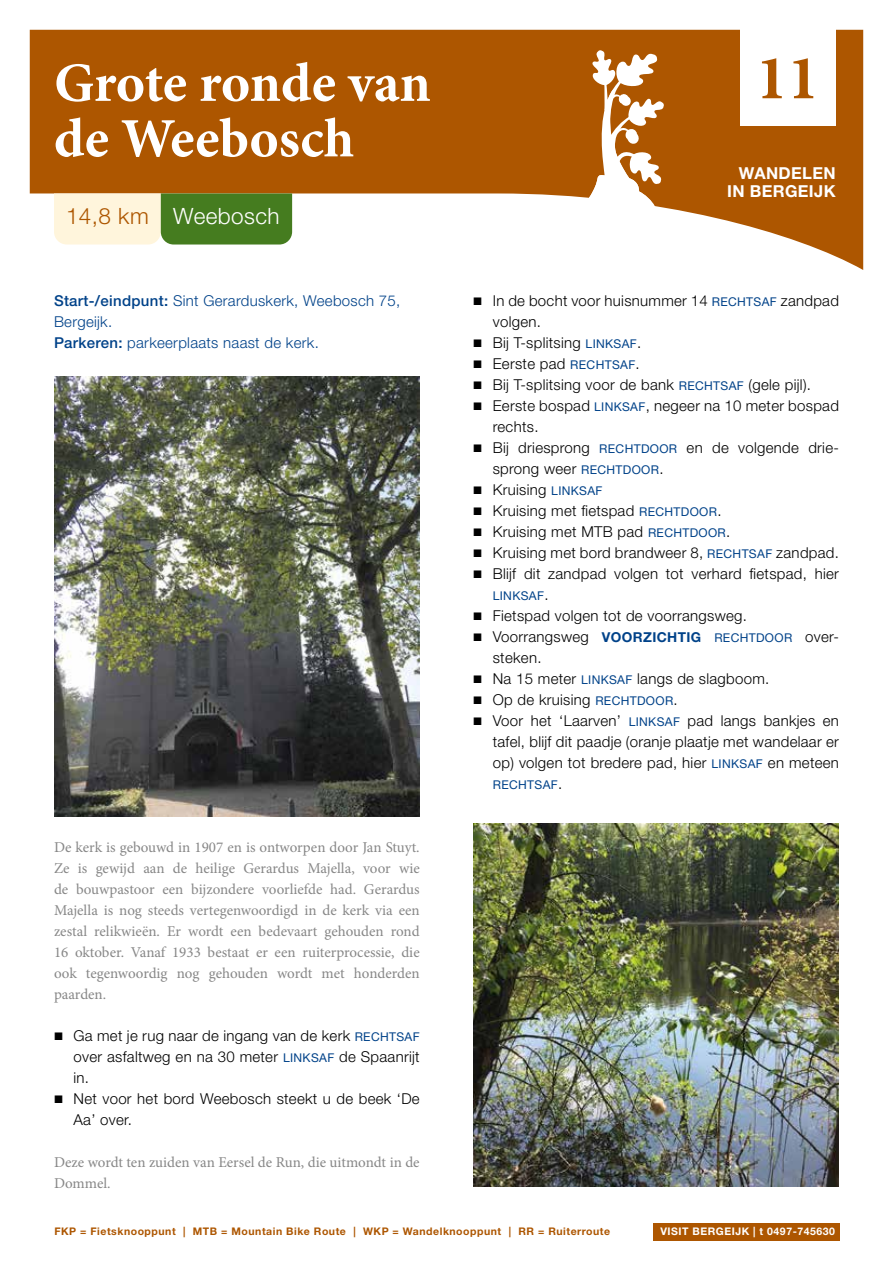
<style>
.page{position:relative;width:893px;height:1263px;background:#fff}
.page>*{position:absolute;margin:0;border:0;box-sizing:border-box;transform-origin:0 0}
.t1{font:700 63px "Minion Pro";color:#ad5600}
.t2{font:700 55.5px/55.5px "Minion Pro";color:#fff}
.t3{font:300 22.5px "Helvetica Neue LT Std";letter-spacing:.02em;color:#fff}
.t4{font:300 22.5px "Helvetica Neue LT Std";color:#ad5600}
.t5{font:700 16.5px/18px "Helvetica Neue LT Std";letter-spacing:.02em;color:#fff;text-align:right}
.t6{font:300 15px/21px "Helvetica Neue LT Std";letter-spacing:.02em;color:#000}
.t7{font:15px/21px "Minion Pro";color:#878787;text-align:justify}
.t8{font:300 15px/21px "Helvetica Neue LT Std";letter-spacing:.02em;color:#004289}
.t9{font:12.15px "Helvetica Neue LT Std";letter-spacing:.03em;color:#004289}
.t10{font:700 10.5px "Helvetica Neue LT Std";letter-spacing:.05em;color:#ad5600}
.t11{font:700 10.5px "Helvetica Neue LT Std";letter-spacing:.05em;color:#fff}
.s1{font-weight:500}
.s2{font-family:"Work Sans";font-weight:400}
.s3{font-weight:400;font-size:12.15px;color:#004289}
.s4{font-weight:300;font-size:15px;color:#000}
.s5{font-weight:700;font-size:13.65px;color:#004289}
</style>
<div class="page">
<div style="left:653px;top:1224px;width:187px;height:17px;background:#ad5600"></div>
<svg style="left:30px;top:30px;width:833px;height:240px;fill:#ad5600"></svg>
<svg style="left:584px;top:50px;width:80px;height:158px"></svg>
<div style="left:740px;top:0;width:96px;height:125px;background:#fff"></div>
<svg style="left:54px;top:193px;width:238px;height:51px;background:#99b275"></svg>
<img style="left:54px;top:376px;width:366px;height:441px">
<img style="left:473px;top:824px;width:366px;height:362px">
<h2 class="t2" style="left:54px;top:55px;width:378px">Grote ronde van de Weebosch</h2>
<h3 class="t4" style="left:66px;top:202px;width:84px">14,8 km</h3>
<h3 class="t3" style="left:173px;top:202px;width:108px">Weebosch</h3>
<p class="t8" style="left:54px;top:290px;width:348px"><span class="s1">Start-/eindpunt:</span> Sint Gerarduskerk, Weebosch 75,<br>Bergeijk.<br><span class="s1">Parkeren:</span> parkeerplaats naast de kerk.</p>
<p class="t7" style="left:54px;top:837px;width:367px">De kerk is gebouwd in 1907 en is ontworpen door Jan Stuyt.<br>Ze is gewijd aan de heilige Gerardus Majella, voor wie de bouwpastoor een bijzondere voorliefde had. Gerardus Majella is nog steeds vertegenwoordigd in de kerk via een zestal relikwieën. Er wordt een bedevaart gehouden rond 16 oktober. Vanaf 1933 bestaat er een ruiterprocessie, die ook tegenwoordig nog gehouden wordt met honderden paarden.</p>
<p class="t6" style="left:73px;top:1025px;width:348px;text-align:justify;text-indent:-19px"><span class="s2">▪</span> Ga met je rug naar de ingang van de kerk <span class="s3">RECHTSAF </span>over asfaltweg en na 30 meter <span class="s3">LINKSAF</span> de Spaanrijt in.</p>
<p class="t6" style="left:74px;top:1088px;width:348px;text-indent:-20px"><span class="s2">▪</span> Net voor het bord Weebosch steekt u de beek ‘De<br>Aa’ over.</p>
<p class="t7" style="left:54px;top:1152px;width:367px">Deze wordt ten zuiden van Eersel de Run, die uitmondt in de<br>Dommel.</p>
<h1 class="t1" style="left:756px;top:34px;width:65px">11</h1>
<p class="t5" style="left:727px;top:164px;width:110px">WANDELEN<br>IN BERGEIJK</p>
<p class="t6" style="left:493px;top:290px;width:348px;text-indent:-19px"><span class="s2">▪</span> In de bocht voor huisnummer 14 <span class="s3">RECHTSAF</span> zandpad volgen.</p>
<p class="t6" style="left:473px;top:332px;width:170px"><span class="s2">▪</span> Bij T-splitsing <span class="s3">LINKSAF</span>.</p>
<p class="t6" style="left:473px;top:353px;width:168px"><span class="s2">▪</span> Eerste pad <span class="s3">RECHTSAF</span>.</p>
<p class="t6" style="left:473px;top:374px;width:339px"><span class="s2">▪</span> Bij T-splitsing voor de bank <span class="s3">RECHTSAF</span> (gele pijl).</p>
<p class="t6" style="left:493px;top:395px;width:348px;text-indent:-20px"><span class="s2">▪</span> Eerste bospad <span class="s3">LINKSAF</span>, negeer na 10 meter bospad rechts.</p>
<p class="t6" style="left:493px;top:437px;width:346px;text-indent:-19px"><span class="s2">▪</span> Bij driesprong <span class="s3">RECHTDOOR</span> en de volgende drie&shy;sprong weer <span class="s3">RECHTDOOR</span>.</p>
<p class="t6" style="left:473px;top:479px;width:131px"><span class="s2">▪</span> Kruising <span class="s3">LINKSAF</span></p>
<p class="t6" style="left:473px;top:500px;width:250px"><span class="s2">▪</span> Kruising met fietspad <span class="s3">RECHTDOOR</span>.</p>
<p class="t6" style="left:473px;top:521px;width:259px"><span class="s2">▪</span> Kruising met MTB pad <span class="s3">RECHTDOOR</span>.</p>
<p class="t6" style="left:473px;top:542px;width:367px"><span class="s2">▪</span> Kruising met bord brandweer 8, <span class="s3">RECHTSAF</span> zandpad.</p>
<p class="t6" style="left:473px;top:563px;width:367px"><span class="s2">▪</span> Blijf dit zandpad volgen tot verhard fietspad, hier</p>
<p class="t9" style="left:493px;top:588px;width:57px">LINKSAF<span class="s4">.</span></p>
<p class="t6" style="left:473px;top:605px;width:275px"><span class="s2">▪</span> Fietspad volgen tot de voorrangsweg.</p>
<p class="t6" style="left:493px;top:626px;width:346px;text-indent:-19px"><span class="s2">▪</span> Voorrangsweg <span class="s5">VOORZICHTIG</span> <span class="s3">RECHTDOOR</span> over&shy;steken.</p>
<p class="t6" style="left:473px;top:668px;width:298px"><span class="s2">▪</span> Na 15 meter <span class="s3">LINKSAF</span> langs de slagboom.</p>
<p class="t6" style="left:473px;top:689px;width:206px"><span class="s2">▪</span> Op de kruising <span class="s3">RECHTDOOR</span>.</p>
<p class="t6" style="left:493px;top:710px;width:348px;text-align:justify;text-indent:-20px"><span class="s2">▪</span> Voor het ‘Laarven’ <span class="s3">LINKSAF</span> pad langs bankjes en tafel, blijf dit paadje (oranje plaatje met wandelaar er op) volgen tot bredere pad, hier <span class="s3">LINKSAF</span> en meteen</p>
<p class="t9" style="left:493px;top:777px;width:71px">RECHTSAF<span class="s4">.</span></p>
<p class="t10" style="left:54px;top:1225px;width:557px">FKP = Fietsknooppunt | MTB = Mountain Bike Route | WKP = Wandelknooppunt | RR = Ruiterroute</p>
<p class="t11" style="left:660px;top:1225px;width:176px">VISIT BERGEIJK | t 0497-745630</p>
</div>
